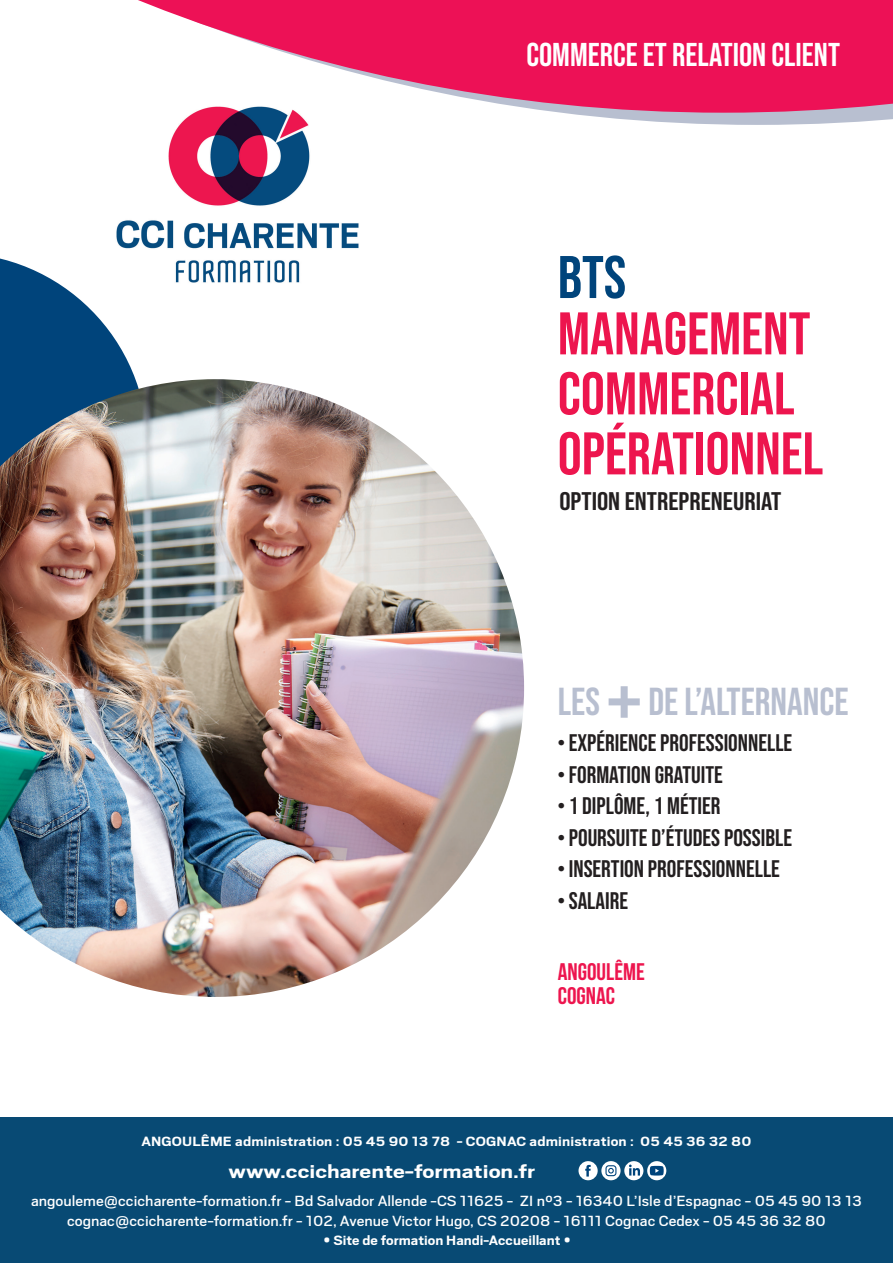
<style>
.page{position:relative;width:893px;height:1263px;background:#fff}
.page>*{position:absolute;margin:0;border:0;box-sizing:border-box;transform-origin:0 0}
.t1{font:90px "Bebas Neue";color:#b8bfd0}
.t2{font:60px/60px "Bebas Neue";color:#ed154e}
.t3{font:60px "Bebas Neue";color:#00447b}
.t4{font:39px "Bebas Neue";color:#b8bfd0}
.t5{font:33px "Bebas Neue";color:#fff}
.t6{font:25.5px "Bebas Neue";color:#231f20;scale:1.1 1}
.t7{font:24px "Bebas Neue";color:#231f20}
.t8{font:700 24px/24px "Bebas Neue";color:#ed154e}
.t9{font:700 21px "Scout";color:#fff;scale:1.25 1}
.t10{font:16.35px "Scout";color:#fff;scale:1.1 1}
.t11{font:700 15px "Scout";color:#fff;scale:1.1 1}
.t12{font:700 14.85px "Scout";letter-spacing:.01em;color:#fff;scale:1.14 1}
</style>
<div class="page">
<svg style="left:565px;top:113px;width:328px;height:12px;fill:#b8bfd0"></svg>
<div style="left:0;top:1117px;width:893px;height:146px;background:#084a74"></div>
<svg style="left:0;top:258px;width:136px;height:121px;fill:#00447b"></svg>
<svg style="left:138px;top:0;width:755px;height:113px;fill:#ed1156"></svg>
<div style="left:578px;top:1161px;width:20px;height:19px;background:#fff;border-radius:50%"></div>
<svg style="left:585px;top:1165px;width:6px;height:11px"></svg>
<svg style="left:601px;top:1161px;width:20px;height:19px"></svg>
<svg style="left:605px;top:1165px;width:11px;height:11px"></svg>
<svg style="left:624px;top:1161px;width:19px;height:19px"></svg>
<svg style="left:629px;top:1164px;width:11px;height:11px"></svg>
<svg style="left:647px;top:1161px;width:19px;height:19px"></svg>
<svg style="left:650px;top:1166px;width:14px;height:9px"></svg>
<img style="left:104px;top:92px;width:265px;height:202px">
<img style="left:0;top:379px;width:524px;height:618px">
<h3 class="t5" style="left:526px;top:36px;width:315px">COMMERCE ET RELATION CLIENT</h3>
<h2 class="t3" style="left:558px;top:243px;width:70px">BTS</h2>
<h2 class="t2" style="left:558px;top:303px;width:267px">MANAGEMENT<br>COMMERCIAL<br>OPÉRATIONNEL</h2>
<h3 class="t6" style="left:559px;top:487px;width:203px">OPTION ENTREPRENEURIAT</h3>
<h3 class="t4" style="left:558px;top:680px;width:44px">LES</h3>
<h1 class="t1" style="left:606px;top:651px;width:37px">+</h1>
<h3 class="t4" style="left:648px;top:680px;width:202px">DE L’ALTERNANCE</h3>
<h3 class="t7" style="left:558px;top:729px;width:236px">• EXPÉRIENCE PROFESSIONNELLE</h3>
<h3 class="t7" style="left:558px;top:761px;width:167px">• FORMATION GRATUITE</h3>
<h3 class="t7" style="left:558px;top:792px;width:164px">• 1 DIPLÔME, 1 MÉTIER</h3>
<h3 class="t7" style="left:558px;top:824px;width:236px">• POURSUITE D’ÉTUDES POSSIBLE</h3>
<h3 class="t7" style="left:558px;top:855px;width:224px">• INSERTION PROFESSIONNELLE</h3>
<h3 class="t7" style="left:558px;top:887px;width:72px">• SALAIRE</h3>
<h3 class="t8" style="left:558px;top:959px;width:89px">ANGOULÊME<br>COGNAC</h3>
<p class="t12" style="left:336px;top:1131px;width:195px">Administration : 05 45 90 13 78</p>
<p class="t12" style="left:141px;top:1133px;width:537px">ANGOULÊME administration : 05 45 90 13 78 - COGNAC administration : 05 45 36 32 80</p>
<p class="t9" style="left:228px;top:1160px;width:247px">www.ccicharente-formation.fr</p>
<p class="t10" style="left:67px;top:1210px;width:691px">cognac@ccicharente-formation.fr - 102, Avenue Victor Hugo, CS 20208 - 16111 Cognac Cedex - 05 45 36 32 80</p>
<p class="t10" style="left:31px;top:1190px;width:757px">angouleme@ccicharente-formation.fr - Bd Salvador Allende -CS 11625 - ZI n°3 - 16340 L’Isle d’Espagnac - 05 45 90 13 13</p>
<p class="t11" style="left:323px;top:1232px;width:227px">• Site de formation Handi-Accueillant •</p>
</div>
